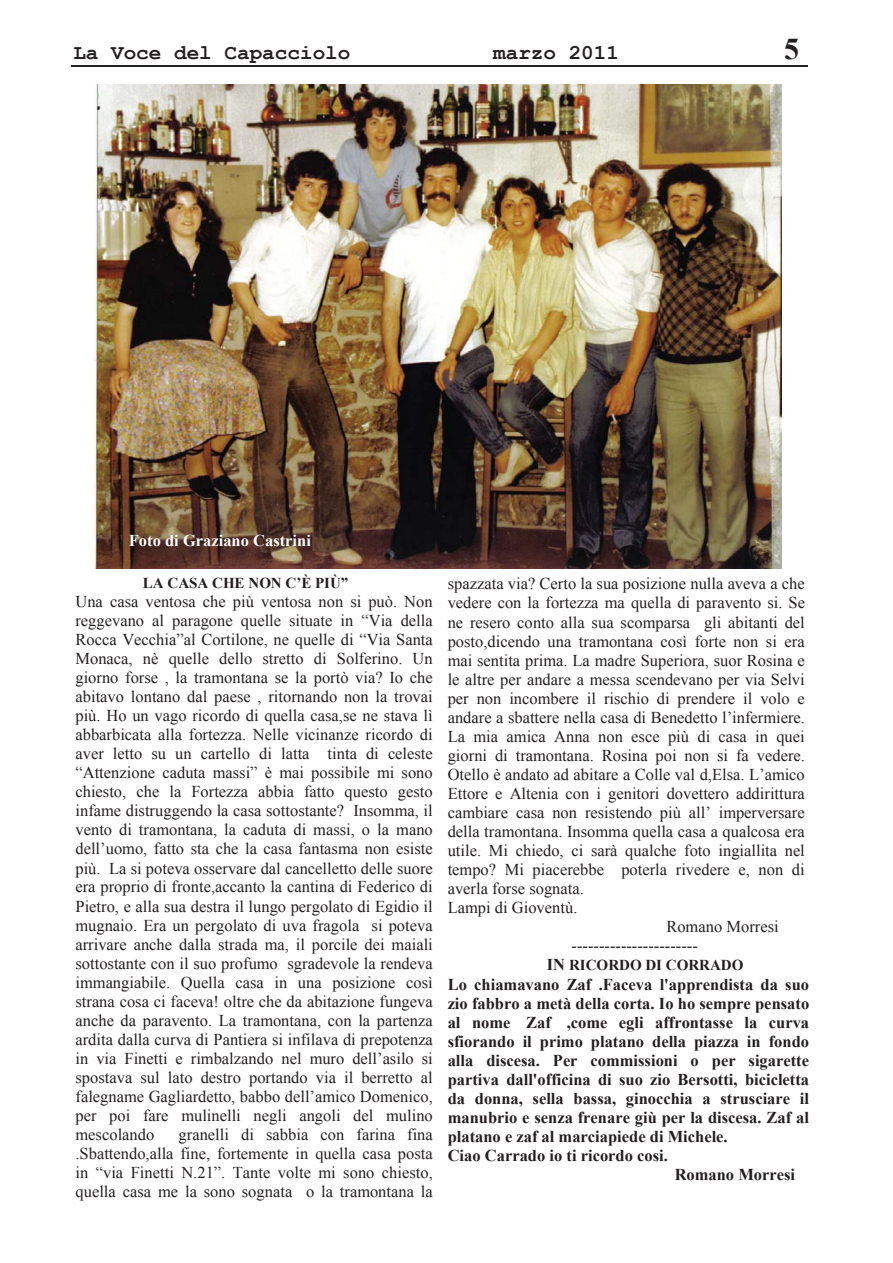
<style>
.page{position:relative;width:893px;height:1263px;background:#fff}
.page>*{position:absolute;margin:0;border:0;box-sizing:border-box;transform-origin:0 0}
.t1{font:700 30.15px "Times New Roman";color:#231f20}
.t2{font:700 21px "Courier New";color:#231f20}
.t3{font:16.5px/19px "Times New Roman";color:#231f20;text-align:justify}
.t4{font:700 16.5px "Times New Roman";color:#231f20}
.t5{font:700 16.5px "Times New Roman";color:#fff}
.t6{font:700 15.15px "Times New Roman";color:#231f20}
.s1{font-size:16.5px}
</style>
<div class="page">
<hr style="left:71px;top:66px;width:736px;height:1px;background:#231f20">
<div style="left:84px;top:79px;width:708px;height:495px;background:linear-gradient(to right,#fff,#fff)"></div>
<img style="left:95px;top:85px;width:686px;height:484px">
<p class="t2" style="left:73px;top:42px;width:279px">La Voce del Capacciolo</p>
<p class="t2" style="left:493px;top:42px;width:127px">marzo 2011</p>
<h1 class="t1" style="left:784px;top:32px;width:16px">5</h1>
<p class="t5" style="left:129px;top:531px;width:184px">Foto di Graziano Castrini</p>
<p class="t6" style="left:143px;top:575px;width:207px">LA CASA CHE NON C’È PIÙ”</p>
<p class="t3" style="left:75px;top:592px;width:359px">Una casa ventosa che più ventosa non si può. Non reggevano al paragone quelle situate in “Via della Rocca Vecchia”al Cortilone, ne quelle di “Via Santa Monaca, nè quelle dello stretto di Solferino. Un giorno forse , la tramontana se la portò via? Io che abitavo lontano dal paese , ritornando non la trovai più. Ho un vago ricordo di quella casa,se ne stava lì abbarbicata alla fortezza. Nelle vicinanze ricordo di aver letto su un cartello di latta tinta di celeste “Attenzione caduta massi” è mai possibile mi sono chiesto, che la Fortezza abbia fatto questo gesto infame distruggendo la casa sottostante? Insomma, il vento di tramontana, la caduta di massi, o la mano dell’uomo, fatto sta che la casa fantasma non esiste più. La si poteva osservare dal cancelletto delle suore era proprio di fronte,accanto la cantina di Federico di Pietro, e alla sua destra il lungo pergolato di Egidio il mugnaio. Era un pergolato di uva fragola si poteva arrivare anche dalla strada ma, il porcile dei maiali sottostante con il suo profumo sgradevole la rendeva immangiabile. Quella casa in una posizione così strana cosa ci faceva! oltre che da abitazione fungeva anche da paravento. La tramontana, con la partenza ardita dalla curva di Pantiera si infilava di prepotenza in via Finetti e rimbalzando nel muro dell’asilo si spostava sul lato destro portando via il berretto al falegname Gagliardetto, babbo dell’amico Domenico, per poi fare mulinelli negli angoli del mulino mescolando</p>
<p class="t3" style="left:75px;top:1125px;width:359px;text-indent:103px">granelli di sabbia con farina fina .Sbattendo,alla fine, fortemente in quella casa posta in “via Finetti N.21”. Tante volte mi sono chiesto, quella casa me la sono sognata o la tramontana la</p>
<p class="t3" style="left:448px;top:574px;width:359px">spazzata via? Certo la sua posizione nulla aveva a che</p>
<p class="t3" style="left:448px;top:593px;width:359px">vedere con la fortezza ma quella di paravento si. Se</p>
<p class="t3" style="left:448px;top:612px;width:359px">ne resero conto alla sua scomparsa gli abitanti del</p>
<p class="t3" style="left:448px;top:631px;width:359px">posto,dicendo una tramontana così forte non si era</p>
<p class="t3" style="left:448px;top:651px;width:359px">mai sentita prima. La madre Superiora, suor Rosina e</p>
<p class="t3" style="left:448px;top:670px;width:359px">le altre per andare a messa scendevano per via Selvi</p>
<p class="t3" style="left:448px;top:689px;width:359px">per non incombere il rischio di prendere il volo e</p>
<p class="t3" style="left:448px;top:708px;width:359px">andare a sbattere nella casa di Benedetto l’infermiere.</p>
<p class="t3" style="left:448px;top:727px;width:359px">La mia amica Anna non esce più di casa in quei</p>
<p class="t3" style="left:448px;top:746px;width:359px">giorni di tramontana. Rosina poi non si fa vedere.</p>
<p class="t3" style="left:448px;top:765px;width:359px">Otello è andato ad abitare a Colle val d,Elsa. L’amico</p>
<p class="t3" style="left:448px;top:784px;width:359px">Ettore e Altenia con i genitori dovettero addirittura</p>
<p class="t3" style="left:448px;top:803px;width:359px">cambiare casa non resistendo più all’ imperversare</p>
<p class="t3" style="left:448px;top:822px;width:359px">della tramontana. Insomma quella casa a qualcosa era</p>
<p class="t3" style="left:448px;top:841px;width:359px">utile. Mi chiedo, ci sarà qualche foto ingiallita nel</p>
<p class="t3" style="left:448px;top:860px;width:359px">tempo? Mi piacerebbe poterla rivedere e, non di</p>
<p class="t3" style="left:448px;top:879px;width:138px">averla forse sognata.</p>
<p class="t3" style="left:448px;top:898px;width:131px">Lampi di Gioventù.</p>
<p class="t3" style="left:666px;top:917px;width:114px">Romano Morresi</p>
<p class="t3" style="left:571px;top:936px;width:128px">-----------------------</p>
<p class="t6" style="left:547px;top:957px;width:198px"><span class="s1">IN</span> RICORDO DI CORRADO</p>
<p class="t4" style="left:448px;top:975px;width:363px">Lo chiamavano Zaf .Faceva l'apprendista da suo</p>
<p class="t4" style="left:448px;top:994px;width:363px">zio fabbro a metà della corta. Io ho sempre pensato</p>
<p class="t4" style="left:448px;top:1013px;width:363px">al nome Zaf ,come egli affrontasse la curva</p>
<p class="t4" style="left:448px;top:1032px;width:363px">sfiorando il primo platano della piazza in fondo</p>
<p class="t4" style="left:448px;top:1051px;width:363px">alla discesa. Per commissioni o per sigarette</p>
<p class="t4" style="left:448px;top:1070px;width:363px">partiva dall'officina di suo zio Bersotti, bicicletta</p>
<p class="t4" style="left:448px;top:1089px;width:363px">da donna, sella bassa, ginocchia a strusciare il</p>
<p class="t4" style="left:448px;top:1108px;width:363px">manubrio e senza frenare giù per la discesa. Zaf al</p>
<p class="t4" style="left:448px;top:1127px;width:281px">platano e zaf al marciapiede di Michele.</p>
<p class="t4" style="left:448px;top:1146px;width:222px">Ciao Carrado io ti ricordo cosi.</p>
<p class="t4" style="left:675px;top:1165px;width:122px">Romano Morresi</p>
</div>
